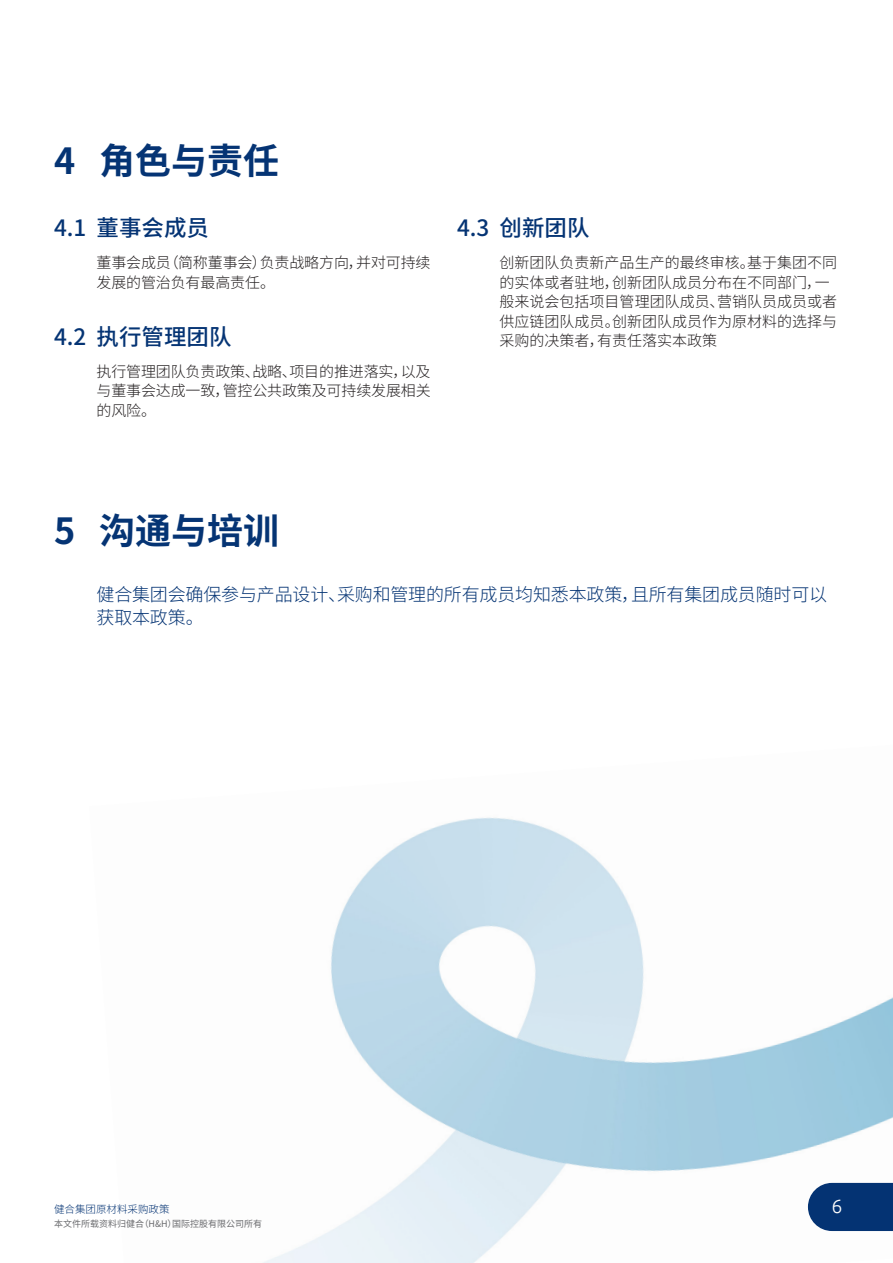
<style>
.page{position:relative;width:893px;height:1263px;background:#fff}
.page>*{position:absolute;margin:0;border:0;box-sizing:border-box;transform-origin:0 0}
.HEADING{font:700 36px "Noto Sans CJ Ksc";color:#053474}
.Article_Heading{font:500 22.5px "Noto Sans CJ Ksc";color:#053474}
.t1{font:300 19.5px "Ubuntu";color:#fff}
.BODY{font:300 18px/22.5px "Noto Sans CJ Ksc";letter-spacing:-.01em;color:#053474}
.BODY-2{font:300 15px/19.5px "Noto Sans CJ Ksc";color:#231f20}
.t2{font:300 10.5px "Noto Sans CJ Ksc";color:#053474}
.t3{font:9px "Noto Sans CJ Ksc";color:#6c6d70}
</style>
<div class="page">
<img style="left:263px;top:817px;width:630px;height:446px">
<p class="HEADING" style="left:54px;top:141px;width:226px">4 角色与责任</p>
<p class="Article_Heading" style="left:54px;top:215px;width:157px">4.1 董事会成员</p>
<p class="BODY-2" style="left:97px;top:253px;width:336px">董事会成员（简称董事会）负责战略方向，并对可持续发展的管治负有最高责任。</p>
<p class="Article_Heading" style="left:54px;top:324px;width:179px">4.2 执行管理团队</p>
<p class="BODY-2" style="left:97px;top:362px;width:336px;text-align:justify">执行管理团队负责政策、战略、项目的推进落实，以及与董事会达成一致，管控公共政策及可持续发展相关的风险。</p>
<p class="Article_Heading" style="left:457px;top:215px;width:134px">4.3 创新团队</p>
<p class="BODY-2" style="left:500px;top:253px;width:339px">创新团队负责新产品生产的最终审核。基于集团不同的实体或者驻地，创新团队成员分布在不同部门，一般来说会包括项目管理团队成员、营销队员成员或者供应链团队成员。创新团队成员作为原材料的选择与采购的决策者，有责任落实本政策</p>
<p class="HEADING" style="left:54px;top:510px;width:226px">5 沟通与培训</p>
<p class="BODY" style="left:97px;top:584px;width:732px">健合集团会确保参与产品设计、采购和管理的所有成员均知悉本政策，且所有集团成员随时可以获取本政策。</p>
<p class="t2" style="left:54px;top:1203px;width:117px">健合集团原材料采购政策</p>
<h3 class="t1" style="left:832px;top:1194px;width:12px">6</h3>
<p class="t3" style="left:54px;top:1219px;width:210px">本文件所载资料归健合（H&amp;H）国际控股有限公司所有</p>
</div>
